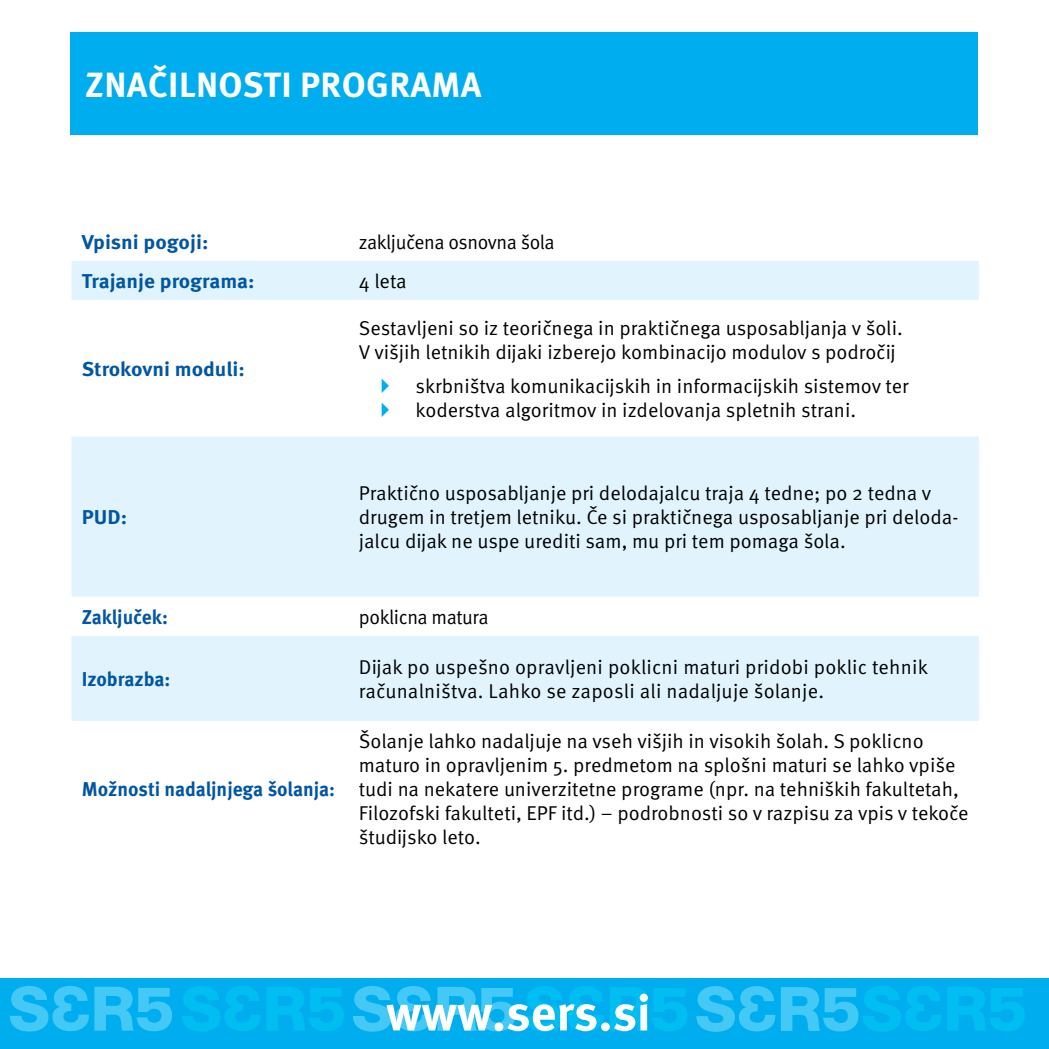
<style>
.page{position:relative;width:1049px;height:1049px;background:#fff}
.page>*{position:absolute;margin:0;border:0;box-sizing:border-box;transform-origin:0 0}
.t1{font:700 50px "Meta Pro";color:#fff}
.t2{font:700 35px "Meta Pro";letter-spacing:.01em;color:#fff}
.t3{font:20px/24px "Meta Pro";color:#000}
.t4{font:700 20px "Meta Pro";color:#0056a3;scale:1.05 1}
.t5{font:700 20px "Meta Pro";color:#0056a3}
.t6{font:20px "Meta Pro";letter-spacing:-.025em;color:#000}
</style>
<div class="page">
<div style="left:0;top:978px;width:1048px;height:71px;background:#00aeef"></div>
<svg style="left:10px;top:986px;width:162px;height:45px"></svg>
<svg style="left:526px;top:986px;width:161px;height:46px"></svg>
<svg style="left:353px;top:986px;width:162px;height:46px"></svg>
<svg style="left:182px;top:986px;width:162px;height:45px"></svg>
<svg style="left:696px;top:986px;width:329px;height:46px"></svg>
<hr style="left:1048px;top:978px;width:1px;height:71px;background:#00aeef">
<div style="left:71px;top:32px;width:907px;height:103px;background:#00aeef"></div>
<svg style="left:72px;top:261px;width:907px;height:460px;fill:#e1f4fd"></svg>
<svg style="left:382px;top:378px;width:7px;height:15px"></svg>
<svg style="left:382px;top:402px;width:7px;height:15px"></svg>
<h2 class="t2" style="left:85px;top:63px;width:398px">ZNAČILNOSTI PROGRAMA</h2>
<p class="t4" style="left:82px;top:229px;width:122px">Vpisni pogoji:</p>
<p class="t6" style="left:359px;top:229px;width:197px">zaključena osnovna šola</p>
<p class="t4" style="left:82px;top:268px;width:166px">Trajanje programa:</p>
<p class="t3" style="left:359px;top:270px;width:49px">4 leta</p>
<p class="t4" style="left:82px;top:356px;width:157px">Strokovni moduli:</p>
<p class="t4" style="left:82px;top:504px;width:45px">PUD:</p>
<p class="t3" style="left:359px;top:316px;width:545px">Sestavljeni so iz teoričnega in praktičnega usposabljanja v šoli.<br>V višjih letnikih dijaki izberejo kombinacijo modulov s področij</p>
<p class="t3" style="left:416px;top:374px;width:495px">skrbništva komunikacijskih in informacijskih sistemov ter koderstva algoritmov in izdelovanja spletnih strani.</p>
<p class="t3" style="left:359px;top:482px;width:601px">Praktično usposabljanje pri delodajalcu traja 4 tedne; po 2 tedna v drugem in tretjem letniku. Če si praktičnega usposabljanje pri deloda&shy;jalcu dijak ne uspe urediti sam, mu pri tem pomaga šola.</p>
<p class="t5" style="left:82px;top:604px;width:88px">Zaključek:</p>
<p class="t6" style="left:359px;top:604px;width:131px">poklicna matura</p>
<p class="t5" style="left:82px;top:666px;width:90px">Izobrazba:</p>
<p class="t3" style="left:359px;top:656px;width:571px">Dijak po uspešno opravljeni poklicni maturi pridobi poklic tehnik računalništva. Lahko se zaposli ali nadaljuje šolanje.</p>
<p class="t5" style="left:82px;top:776px;width:255px">Možnosti nadaljnjega šolanja:</p>
<p class="t3" style="left:359px;top:730px;width:611px">Šolanje lahko nadaljuje na vseh višjih in visokih šolah. S poklicno maturo in opravljenim 5. predmetom na splošni maturi se lahko vpiše tudi na nekatere univerzitetne programe (npr. na tehniških fakultetah, Filozofski fakulteti, EPF itd.) – podrobnosti so v razpisu za vpis v tekoče študijsko leto.</p>
<h1 class="t1" style="left:386px;top:981px;width:266px">www.sers.si</h1>
</div>
